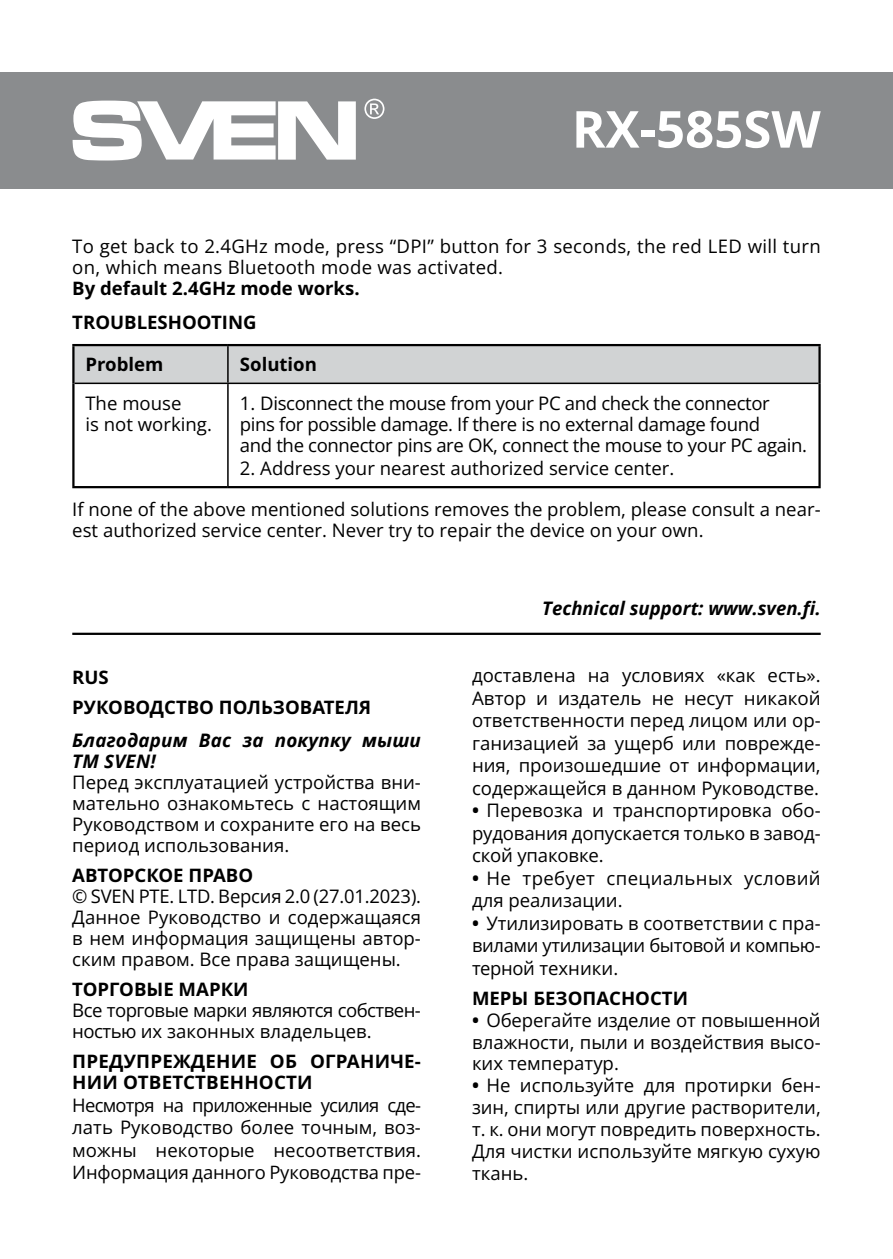
<style>
.page{position:relative;width:893px;height:1259px;background:#fff}
.page>*{position:absolute;margin:0;border:0;box-sizing:border-box;transform-origin:0 0}
.t1{font:700 51px "Open Sans";color:#fff}
.t2{font:18.6px/22.5px "Open Sans";color:#000;text-align:justify}
.t3{font:700 18.6px/30px "Open Sans";color:#000}
.t4{font:18.6px/21px "Open Sans";letter-spacing:-.02em;color:#000}
.t5{font:italic 700 18.6px/21px "Open Sans";letter-spacing:.01em;color:#000}
.t6{font:18.6px/21px "Open Sans";letter-spacing:-.03em;color:#000}
.t7{font:18.6px/22.5px "Open Sans";letter-spacing:.02em;color:#000}
.t8{font:18.3px "Open Sans";letter-spacing:-.01em;color:#000}
.s1{font-weight:700}
</style>
<div class="page">
<div style="left:0;top:72px;width:893px;height:117px;background:#8a8c8e"></div>
<svg style="left:73px;top:101px;width:283px;height:59px"></svg>
<svg style="left:364px;top:99px;width:20px;height:20px"></svg>
<div style="left:75px;top:346px;width:743px;height:36px;background:#d1d3d4"></div>
<hr style="left:72px;top:383px;width:3px;height:103px;background:#000">
<hr style="left:818px;top:383px;width:3px;height:103px;background:#000">
<hr style="left:72px;top:486px;width:156px;height:2px;background:#000">
<hr style="left:228px;top:486px;width:593px;height:2px;background:#000">
<hr style="left:72px;top:344px;width:156px;height:2px;background:#000">
<hr style="left:72px;top:346px;width:3px;height:37px;background:#000">
<hr style="left:228px;top:344px;width:593px;height:2px;background:#000">
<hr style="left:818px;top:346px;width:3px;height:37px;background:#000">
<hr style="left:227px;top:346px;width:2px;height:36px;background:#000">
<hr style="left:75px;top:382px;width:153px;height:2px;background:#000">
<hr style="left:228px;top:382px;width:590px;height:2px;background:#000">
<hr style="left:227px;top:384px;width:2px;height:102px;background:#000">
<hr style="left:72px;top:632px;width:749px;height:3px;background:#000">
<h1 class="t1" style="left:572px;top:93px;width:250px">RX-585SW</h1>
<p class="t2" style="left:72px;top:236px;width:750px;line-height:21px">To get back to 2.4GHz mode, press “DPI” button for 3 seconds, the red LED will turn on, which means Bluetooth mode was activated.</p>
<p class="t3" style="left:72px;top:273px;width:289px">By default 2.4GHz mode works.</p>
<p class="t3" style="left:72px;top:307px;width:186px">TROUBLESHOOTING</p>
<p class="t3" style="left:85px;top:349px;width:79px">Problem</p>
<p class="t3" style="left:240px;top:349px;width:79px">Solution</p>
<p class="t2" style="left:85px;top:392px;width:128px;line-height:21px">The mouse<br>is not working.</p>
<p class="t4" style="left:240px;top:392px;width:569px">1. Disconnect the mouse from your PC and check the connector pins for possible damage. If there is no external damage found<br>and the connector pins are OK, connect the mouse to your PC again.</p>
<p class="t2" style="left:240px;top:457px;width:436px">2. Address your nearest authorized service center.</p>
<p class="t2" style="left:72px;top:498px;width:750px;line-height:21px">If none of the above mentioned solutions removes the problem, please consult a near&shy;est authorized service center. Never try to repair the device on your own.</p>
<p class="t3" style="left:72px;top:662px;width:300px">RUS<br>РУКОВОДСТВО ПОЛЬЗОВАТЕЛЯ</p>
<p class="t5" style="left:72px;top:729px;width:350px">Благодарим Вас за покупку мыши<br>ТМ SVEN!</p>
<p class="t2" style="left:72px;top:771px;width:350px;line-height:21px">Перед эксплуатацией устройства вни&shy;мательно ознакомьтесь с настоящим Руководством и сохраните его на весь период использования.</p>
<p class="t3" style="left:72px;top:860px;width:182px">АВТОРСКОЕ ПРАВО</p>
<p class="t2" style="left:72px;top:885px;width:350px;line-height:21px">© SVEN PTE. LTD. Версия 2.0 (27.01.2023).<br>Данное Руководство и содержащаяся в нем информация защищены автор&shy;ским правом. Все права защищены.</p>
<p class="t3" style="left:72px;top:974px;width:178px">ТОРГОВЫЕ МАРКИ</p>
<p class="t6" style="left:72px;top:999px;width:350px">Все торговые марки являются собствен&shy;ностью их законных владельцев.</p>
<p class="t3" style="left:72px;top:1050px;width:350px;line-height:21px">ПРЕДУПРЕЖДЕНИЕ ОБ ОГРАНИЧЕ-<br>НИИ ОТВЕТСТВЕННОСТИ</p>
<p class="t2" style="left:72px;top:1093px;width:350px">Несмотря на приложенные усилия сде&shy;лать Руководство более точным, воз&shy;можны некоторые несоответствия.</p>
<p class="t8" style="left:72px;top:1160px;width:350px">Информация данного Руководства пре-</p>
<p class="t5" style="left:542px;top:597px;width:280px">Technical support: www.sven.fi.</p>
<p class="t2" style="left:472px;top:663px;width:350px">доставлена на условиях «как есть».<br>Автор и издатель не несут никакой ответственности перед лицом или ор&shy;ганизацией за ущерб или поврежде&shy;ния, произошедшие от информации, содержащейся в данном Руководстве.</p>
<p class="t2" style="left:472px;top:798px;width:350px"><span class="s1">•</span> Перевозка и транспортировка обо&shy;рудования допускается только в завод&shy;ской упаковке.</p>
<p class="t7" style="left:472px;top:866px;width:350px"><span class="s1">•</span> Не требует специальных условий для реализации.</p>
<p class="t2" style="left:472px;top:911px;width:350px"><span class="s1">•</span> Утилизировать в соответствии с пра&shy;вилами утилизации бытовой и компью&shy;терной техники.</p>
<p class="t3" style="left:472px;top:982px;width:217px">МЕРЫ БЕЗОПАСНОСТИ</p>
<p class="t2" style="left:472px;top:1008px;width:350px"><span class="s1">•</span> Оберегайте изделие от повышенной влажности, пыли и воздействия высо&shy;ких температур.</p>
<p class="t2" style="left:472px;top:1074px;width:350px"><span class="s1">•</span> Не используйте для протирки бен&shy;зин, спирты или другие растворители, т. к. они могут повредить поверхность.<br>Для чистки используйте мягкую сухую ткань.</p>
</div>
